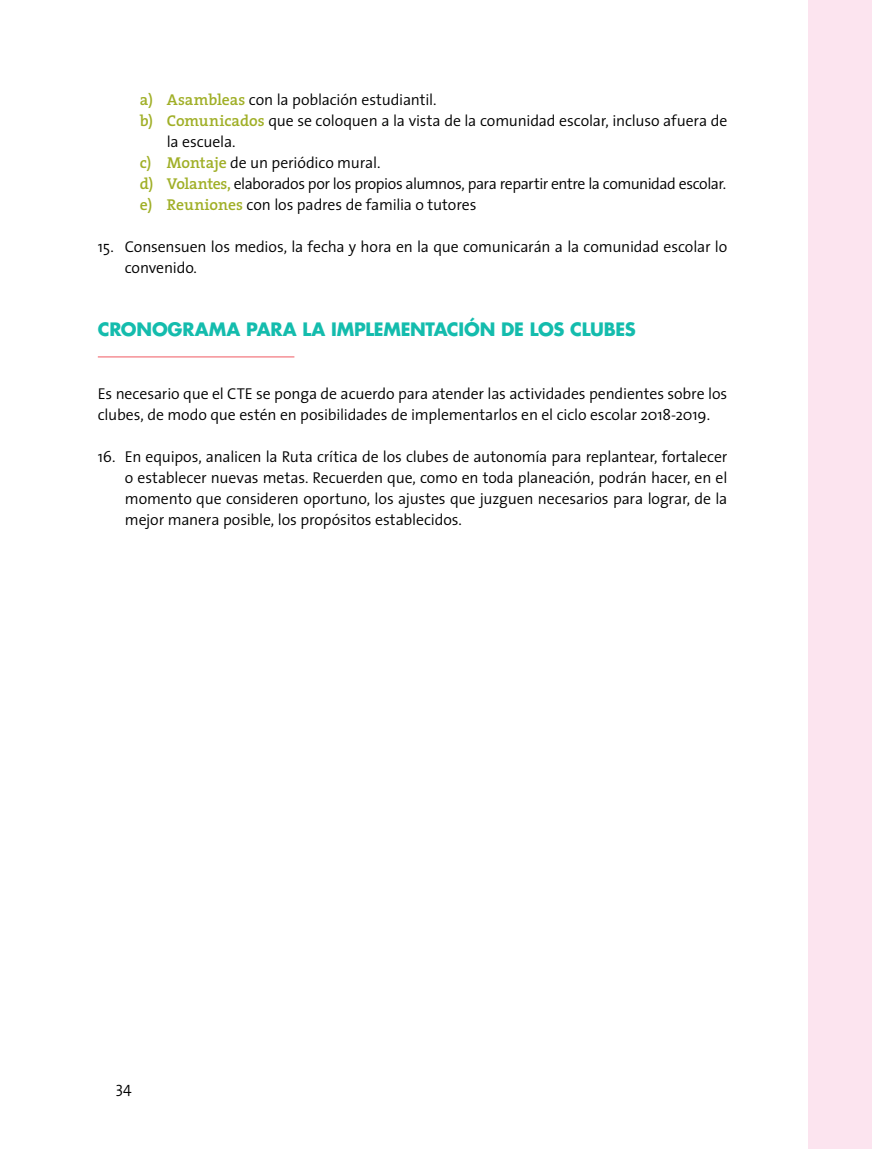
<style>
.page{position:relative;width:872px;height:1149px;background:#fff}
.page>*{position:absolute;margin:0;border:0;box-sizing:border-box;transform-origin:0 0}
.t1{font:700 18px "Futura Std";letter-spacing:-.015em;color:#14bcad}
.t2{font:300 15.75px/21px "The Sans";letter-spacing:-.01em;color:#000}
.t3{font:300 15.75px "The Sans";letter-spacing:-.03em;color:#000}
.s1{font-family:"The Serif";font-weight:600;color:#a0af27}
</style>
<div class="page">
<div style="left:809px;top:0;width:63px;height:1148px;background:#fce4ef"></div>
<hr style="left:98px;top:356px;width:196px;height:1px;background:#f05861">
<p class="t2" style="left:140px;top:89px;width:298px"><span class="s1">a) Asambleas</span> con la población estudiantil.</p>
<p class="t2" style="left:140px;top:110px;width:589px"><span class="s1">b) Comunicados</span> que se coloquen a la vista de la comunidad escolar, incluso afuera de</p>
<p class="t2" style="left:167px;top:131px;width:70px">la escuela.</p>
<p class="t2" style="left:140px;top:152px;width:242px"><span class="s1">c) Montaje</span> de un periódico mural.</p>
<p class="t3" style="left:140px;top:171px;width:588px"><span class="s1">d) Volantes,</span> elaborados por los propios alumnos, para repartir entre la comunidad escolar.</p>
<p class="t2" style="left:140px;top:194px;width:338px"><span class="s1">e) Reuniones</span> con los padres de familia o tutores</p>
<p class="t2" style="left:125px;top:236px;width:604px;text-indent:-27px">15. Consensuen los medios, la fecha y hora en la que comunicarán a la comunidad escolar lo convenido.</p>
<p class="t1" style="left:98px;top:317px;width:539px">CRONOGRAMA PARA LA IMPLEMENTACIÓN DE LOS CLUBES</p>
<p class="t2" style="left:98px;top:383px;width:631px">Es necesario que el CTE se ponga de acuerdo para atender las actividades pendientes sobre los clubes, de modo que estén en posibilidades de implementarlos en el ciclo escolar 2018-2019.</p>
<p class="t2" style="left:125px;top:446px;width:604px;text-align:justify;text-indent:-27px">16. En equipos, analicen la Ruta crítica de los clubes de autonomía para replantear, fortalecer o establecer nuevas metas. Recuerden que, como en toda planeación, podrán hacer, en el momento que consideren oportuno, los ajustes que juzguen necesarios para lograr, de la mejor manera posible, los propósitos establecidos.</p>
<p class="t2" style="left:116px;top:1076px;width:17px">34</p>
</div>
